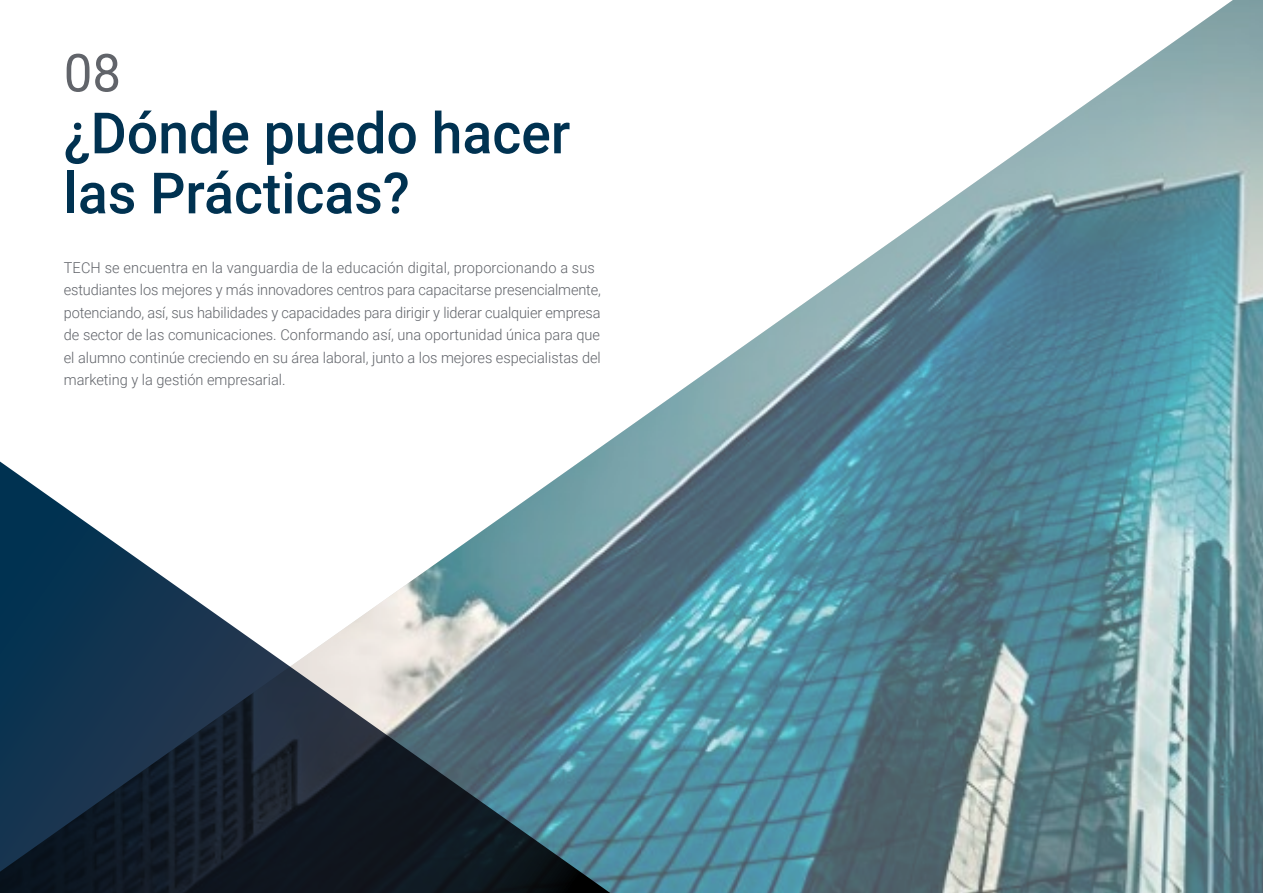
<style>
.page{position:relative;width:1263px;height:893px;background:#fff}
.page>*{position:absolute;margin:0;border:0;box-sizing:border-box;transform-origin:0 0}
.t1{font:500 57px/60px "Roboto";color:#003251}
.t2{font:52.5px "Roboto";color:#61646a}
.t3{font:300 15px/22.5px "Roboto";color:#61646a}
.s1{color:#013251}
</style>
<div class="page">
<img style="left:602px;top:0;width:661px;height:893px">
<svg style="left:0;top:446px;width:640px;height:447px"></svg>
<h2 class="t2" style="left:64px;top:36px;width:59px">08</h2>
<h1 class="t1" style="left:64px;top:101px;width:508px"><span class="s1">¿Dónde</span> puedo hacer las Prácticas?</h1>
<p class="t3" style="left:64px;top:256px;width:539px">TECH se encuentra en la vanguardia de la educación digital, proporcionando a sus estudiantes los mejores y más innovadores centros para capacitarse presencialmente, potenciando, así, sus habilidades y capacidades para dirigir y liderar cualquier empresa de sector de las comunicaciones. Conformando así, una oportunidad única para que el alumno continúe creciendo en su área laboral, junto a los mejores especialistas del marketing y la gestión empresarial.</p>
</div>
